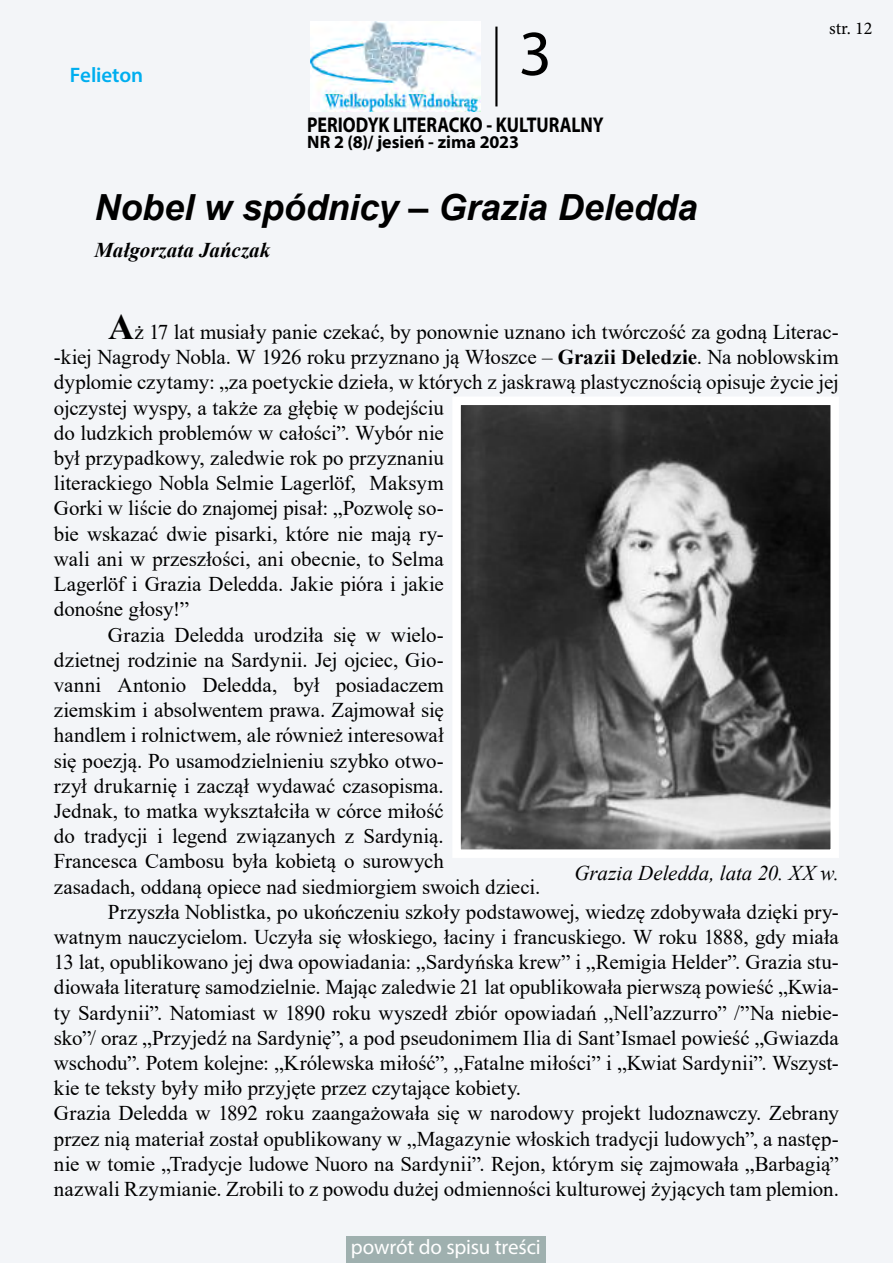
<style>
.page{position:relative;width:893px;height:1263px;background:#fff}
.page>*{position:absolute;margin:0;border:0;box-sizing:border-box;transform-origin:0 0}
.t1{font:64.5px "Myriad Pro";color:#000}
.t2{font:italic 700 36px "Arial";letter-spacing:-.005em;color:#000}
.t3{font:700 21.45px "Myriad Pro";letter-spacing:-.005em;color:#000;scale:.84 1}
.t4{font:21px "Times New Roman";letter-spacing:-.005em;color:#000}
.t5{font:italic 21px "Times New Roman";color:#000}
.t6{font:21px "Myriad Pro";letter-spacing:-.01em;color:#fff}
.t7{font:italic 700 21px "Times New Roman";color:#000}
.t8{font:600 21px "Myriad Pro";letter-spacing:-.01em;color:#00aeef}
.t9{font:700 18px "Myriad Pro";color:#000}
.t10{font:18px "Minion Pro";color:#000}
.s1{font-weight:700;font-size:36px}
.s2{font-weight:700}
</style>
<div class="page">
<div style="left:1px;top:0;width:892px;height:1263px;background:#f3f5f8"></div>
<img style="left:310px;top:21px;width:171px;height:91px">
<hr style="left:495px;top:27px;width:2px;height:79px;background:#000">
<img style="left:462px;top:406px;width:367px;height:442px">
<div style="left:452px;top:396px;width:387px;height:462px;border:9px solid #fff"></div>
<div style="left:347px;top:1236px;width:199px;height:27px;background:#9fb0af"></div>
<p class="t8" style="left:70px;top:62px;width:75px">Felieton</p>
<h1 class="t1" style="left:519px;top:14px;width:35px">3</h1>
<p class="t3" style="left:307px;top:111px;width:354px">PERIODYK LITERACKO - KULTURALNY</p>
<p class="t9" style="left:307px;top:130px;width:213px">NR 2 (8)/ jesień - zima 2023</p>
<h2 class="t2" style="left:95px;top:183px;width:604px">Nobel w spódnicy – Grazia Deledda</h2>
<p class="t7" style="left:95px;top:235px;width:177px">Małgorzata Jańczak</p>
<p class="t10" style="left:829px;top:17px;width:45px">str. 12</p>
<p class="t4" style="left:108px;top:317px;width:732px"><span class="s1">A</span>ż 17 lat musiały panie czekać, by ponownie uznano ich twórczość za godną Literac-</p>
<p class="t4" style="left:54px;top:342px;width:786px">-kiej Nagrody Nobla. W 1926 roku przyznano ją Włoszce – <span class="s2">Grazii Deledzie</span>. Na noblowskim</p>
<p class="t4" style="left:54px;top:368px;width:786px">dyplomie czytamy: „za poetyckie dzieła, w których z jaskrawą plastycznością opisuje życie jej</p>
<p class="t4" style="left:54px;top:393px;width:391px">ojczystej wyspy, a także za głębię w podejściu</p>
<p class="t4" style="left:54px;top:418px;width:391px">do ludzkich problemów w całości”. Wybór nie</p>
<p class="t4" style="left:54px;top:443px;width:391px">był przypadkowy, zaledwie rok po przyznaniu</p>
<p class="t4" style="left:54px;top:468px;width:391px">literackiego Nobla Selmie Lagerlöf, Maksym</p>
<p class="t4" style="left:54px;top:494px;width:391px">Gorki w liście do znajomej pisał: „Pozwolę so-</p>
<p class="t4" style="left:54px;top:519px;width:391px">bie wskazać dwie pisarki, które nie mają ry-</p>
<p class="t4" style="left:54px;top:544px;width:391px">wali ani w przeszłości, ani obecnie, to Selma</p>
<p class="t4" style="left:54px;top:569px;width:391px">Lagerlöf i Grazia Deledda. Jakie pióra i jakie</p>
<p class="t4" style="left:54px;top:594px;width:136px">donośne głosy!”</p>
<p class="t4" style="left:108px;top:620px;width:337px">Grazia Deledda urodziła się w wielo-</p>
<p class="t4" style="left:54px;top:645px;width:391px">dzietnej rodzinie na Sardynii. Jej ojciec, Gio-</p>
<p class="t4" style="left:54px;top:670px;width:391px">vanni Antonio Deledda, był posiadaczem</p>
<p class="t4" style="left:54px;top:695px;width:391px">ziemskim i absolwentem prawa. Zajmował się</p>
<p class="t4" style="left:54px;top:720px;width:391px">handlem i rolnictwem, ale również interesował</p>
<p class="t4" style="left:54px;top:746px;width:391px">się poezją. Po usamodzielnieniu szybko otwo-</p>
<p class="t4" style="left:54px;top:771px;width:391px">rzył drukarnię i zaczął wydawać czasopisma.</p>
<p class="t4" style="left:54px;top:796px;width:391px">Jednak, to matka wykształciła w córce miłość</p>
<p class="t4" style="left:54px;top:821px;width:391px">do tradycji i legend związanych z Sardynią.</p>
<p class="t4" style="left:54px;top:846px;width:391px">Francesca Cambosu była kobietą o surowych</p>
<p class="t4" style="left:54px;top:872px;width:488px">zasadach, oddaną opiece nad siedmiorgiem swoich dzieci.</p>
<p class="t4" style="left:108px;top:897px;width:732px">Przyszła Noblistka, po ukończeniu szkoły podstawowej, wiedzę zdobywała dzięki pry-</p>
<p class="t4" style="left:54px;top:922px;width:786px">watnym nauczycielom. Uczyła się włoskiego, łaciny i francuskiego. W roku 1888, gdy miała</p>
<p class="t4" style="left:54px;top:947px;width:786px">13 lat, opublikowano jej dwa opowiadania: „Sardyńska krew” i „Remigia Helder”. Grazia stu-</p>
<p class="t4" style="left:54px;top:972px;width:786px">diowała literaturę samodzielnie. Mając zaledwie 21 lat opublikowała pierwszą powieść „Kwia-</p>
<p class="t4" style="left:54px;top:998px;width:786px">ty Sardynii”. Natomiast w 1890 roku wyszedł zbiór opowiadań „Nell’azzurro” /”Na niebie-</p>
<p class="t4" style="left:54px;top:1023px;width:786px">sko”/ oraz „Przyjedź na Sardynię”, a pod pseudonimem Ilia di Sant’Ismael powieść „Gwiazda</p>
<p class="t4" style="left:54px;top:1048px;width:786px">wschodu”. Potem kolejne: „Królewska miłość”, „Fatalne miłości” i „Kwiat Sardynii”. Wszyst-</p>
<p class="t4" style="left:54px;top:1073px;width:469px">kie te teksty były miło przyjęte przez czytające kobiety.</p>
<p class="t4" style="left:54px;top:1098px;width:786px">Grazia Deledda w 1892 roku zaangażowała się w narodowy projekt ludoznawczy. Zebrany</p>
<p class="t4" style="left:54px;top:1124px;width:786px">przez nią materiał został opublikowany w „Magazynie włoskich tradycji ludowych”, a następ-</p>
<p class="t4" style="left:54px;top:1149px;width:786px">nie w tomie „Tradycje ludowe Nuoro na Sardynii”. Rejon, którym się zajmowała „Barbagią”</p>
<p class="t4" style="left:54px;top:1174px;width:786px">nazwali Rzymianie. Zrobili to z powodu dużej odmienności kulturowej żyjących tam plemion.</p>
<p class="t5" style="left:574px;top:858px;width:266px">Grazia Deledda, lata 20. XX w.</p>
<p class="t6" style="left:351px;top:1234px;width:191px">powrót do spisu treści</p>
</div>
